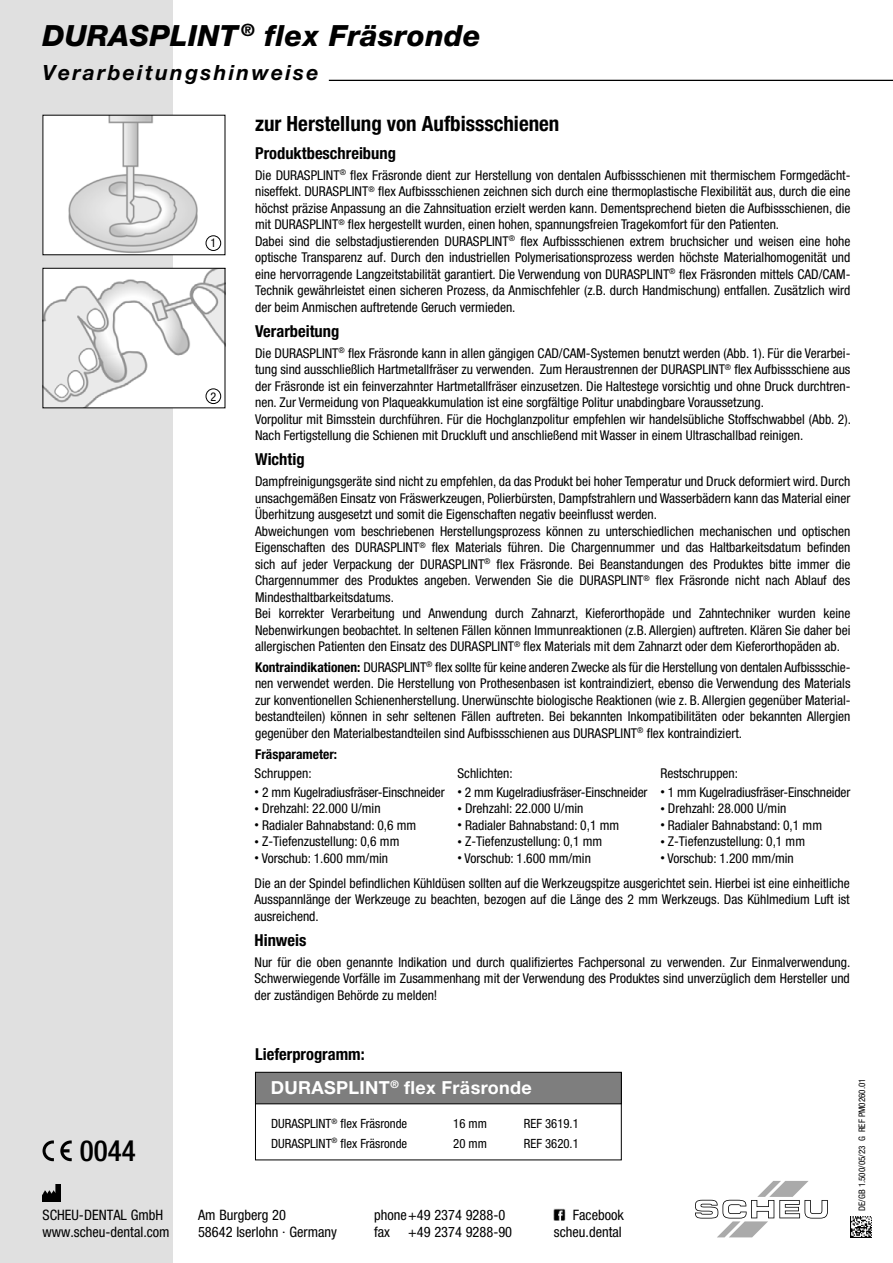
<style>
.page{position:relative;width:893px;height:1263px;background:#fff}
.page>*{position:absolute;margin:0;border:0;box-sizing:border-box;transform-origin:0 0}
.t1{font:italic 800 29.25px "Helvetica Neue LT Pro";letter-spacing:.015em;color:#000}
.t2{font:500 condensed 29.1px "Helvetica Neue LT Pro";color:#000}
.t3{font:700 condensed 21px "Helvetica Neue LT Pro";color:#000}
.t4{font:italic 700 21px "Helvetica Neue LT Pro";letter-spacing:.11em;color:#000}
.t5{font:700 18px "Helvetica Neue LT Pro";letter-spacing:.02em;color:#fff}
.t6{font:700 condensed 16.5px "Helvetica Neue LT Pro";color:#000}
.t7{font:condensed 14.4px/17.2px "Helvetica Neue LT Pro";color:#000}
.t8{font:condensed 13.5px/16.5px "Helvetica Neue LT Pro";color:#000}
.t9{font:700 condensed 13.5px "Helvetica Neue LT Pro";color:#000}
.t10{font:condensed 12.75px/19.5px "Helvetica Neue LT Pro";color:#000}
.t11{font:condensed 12px "Helvetica Neue LT Pro";color:#000}
.t12{font:condensed 9px "Helvetica Neue LT Pro";color:#000}
.s1{font-weight:700}
.s2{font-size:9px}
</style>
<div class="page">
<div style="left:0;top:0;width:173px;height:1263px;background:#e0e0e0"></div>
<div style="left:255px;top:1072px;width:366px;height:32px;background:#7e7e7e"></div>
<div style="left:255px;top:1072px;width:367px;height:32px;border:1px solid #000"></div>
<hr style="left:329px;top:80px;width:564px;height:1px;background:#000">
<div style="left:43px;top:115px;width:182px;height:140px;background:#fff"></div>
<img style="left:68px;top:117px;width:139px;height:136px">
<img style="left:45px;top:270px;width:178px;height:136px">
<div style="left:206px;top:235px;width:15px;height:16px;border:1px solid #000;border-radius:50%"></div>
<div style="left:206px;top:389px;width:15px;height:15px;background:#fff;border-radius:50%"></div>
<div style="left:206px;top:388px;width:15px;height:16px;border:1px solid #000;border-radius:50%"></div>
<img style="left:850px;top:1216px;width:22px;height:21px">
<img style="left:43px;top:1185px;width:18px;height:16px">
<svg style="left:554px;top:1209px;width:11px;height:11px"></svg>
<svg style="left:695px;top:1181px;width:133px;height:56px"></svg>
<svg style="left:43px;top:1140px;width:11px;height:21px"></svg>
<svg style="left:60px;top:1140px;width:12px;height:21px"></svg>
<h1 class="t1" style="left:43px;top:18px;width:440px">DURASPLINT <sup>®</sup> flex Fräsronde</h1>
<h3 class="t4" style="left:43px;top:60px;width:278px">Verarbeitungshinweise</h3>
<p class="t11" style="left:210px;top:236px;width:7px">1</p>
<p class="t11" style="left:210px;top:389px;width:7px">2</p>
<h3 class="t3" style="left:255px;top:110px;width:306px">zur Herstellung von Aufbissschienen</h3>
<p class="t6" style="left:255px;top:143px;width:142px">Produktbeschreibung</p>
<p class="t8" style="left:255px;top:167px;width:597px">Die DURASPLINT<sup>®</sup> flex Fräsronde dient zur Herstellung von dentalen Aufbissschienen mit thermischem Formgedächt&shy;niseffekt. DURASPLINT<sup>®</sup> flex Aufbissschienen zeichnen sich durch eine thermoplastische Flexibilität aus, durch die eine höchst präzise Anpassung an die Zahnsituation erzielt werden kann. Dementsprechend bieten die Aufbissschienen, die mit DURASPLINT<sup>®</sup> flex hergestellt wurden, einen hohen, spannungsfreien Tragekomfort für den Patienten.<br>Dabei sind die selbstadjustierenden DURASPLINT<sup>®</sup> flex Aufbissschienen extrem bruchsicher und weisen eine hohe optische Transparenz auf. Durch den industriellen Polymerisationsprozess werden höchste Materialhomogenität und eine hervorragende Langzeitstabilität garantiert. Die Verwendung von DURASPLINT<sup>®</sup> flex Fräsronden mittels CAD/CAM-Technik gewährleistet einen sicheren Prozess, da Anmischfehler (z.B. durch Handmischung) entfallen. Zusätzlich wird der beim Anmischen auftretende Geruch vermieden.</p>
<p class="t6" style="left:255px;top:321px;width:86px">Verarbeitung</p>
<p class="t8" style="left:255px;top:345px;width:597px">Die DURASPLINT<sup>®</sup> flex Fräsronde kann in allen gängigen CAD/CAM-Systemen benutzt werden (Abb. 1). Für die Verarbei&shy;tung sind ausschließlich Hartmetallfräser zu verwenden. Zum Heraustrennen der DURASPLINT<sup>®</sup> flex Aufbissschiene aus der Fräsronde ist ein feinverzahnter Hartmetallfräser einzusetzen. Die Haltestege vorsichtig und ohne Druck durchtren&shy;nen. Zur Vermeidung von Plaqueakkumulation ist eine sorgfältige Politur unabdingbare Voraussetzung.<br>Vorpolitur mit Bimsstein durchführen. Für die Hochglanzpolitur empfehlen wir handelsübliche Stoffschwabbel (Abb. 2).<br>Nach Fertigstellung die Schienen mit Druckluft und anschließend mit Wasser in einem Ultraschallbad reinigen.</p>
<p class="t6" style="left:255px;top:449px;width:51px">Wichtig</p>
<p class="t8" style="left:255px;top:473px;width:597px">Dampfreinigungsgeräte sind nicht zu empfehlen, da das Produkt bei hoher Temperatur und Druck deformiert wird. Durch unsachgemäßen Einsatz von Fräswerkzeugen, Polierbürsten, Dampfstrahlern und Wasserbädern kann das Material einer Überhitzung ausgesetzt und somit die Eigenschaften negativ beeinflusst werden.<br>Abweichungen vom beschriebenen Herstellungsprozess können zu unterschiedlichen mechanischen und optischen Eigenschaften des DURASPLINT<sup>®</sup> flex Materials führen. Die Chargennummer und das Haltbarkeitsdatum befinden sich auf jeder Verpackung der DURASPLINT<sup>®</sup> flex Fräsronde. Bei Beanstandungen des Produktes bitte immer die Chargennummer des Produktes angeben. Verwenden Sie die DURASPLINT<sup>®</sup> flex Fräsronde nicht nach Ablauf des Mindesthaltbarkeitsdatums.<br>Bei korrekter Verarbeitung und Anwendung durch Zahnarzt, Kieferorthopäde und Zahntechniker wurden keine Nebenwirkungen beobachtet. In seltenen Fällen können Immunreaktionen (z.B. Allergien) auftreten. Klären Sie daher bei allergischen Patienten den Einsatz des DURASPLINT<sup>®</sup> flex Materials mit dem Zahnarzt oder dem Kieferorthopäden ab.</p>
<p class="t8" style="left:255px;top:659px;width:597px;text-align:justify"><span class="s1">Kontraindikationen:</span> DURASPLINT<sup>®</sup> flex sollte für keine anderen Zwecke als für die Herstellung von dentalen Aufbissschie&shy;nen verwendet werden. Die Herstellung von Prothesenbasen ist kontraindiziert, ebenso die Verwendung des Materials zur konventionellen Schienenherstellung. Unerwünschte biologische Reaktionen (wie z. B. Allergien gegenüber Material&shy;bestandteilen) können in sehr seltenen Fällen auftreten. Bei bekannten Inkompatibilitäten oder bekannten Allergien gegenüber den Materialbestandteilen sind Aufbissschienen aus DURASPLINT<sup>®</sup> flex kontraindiziert.</p>
<p class="t9" style="left:255px;top:745px;width:83px">Fräsparameter:</p>
<p class="t8" style="left:457px;top:765px;width:57px">Schlichten:</p>
<p class="t8" style="left:457px;top:784px;width:192px"><span class="s2">•</span> 2 mm Kugelradiusfräser-Einschneider</p>
<p class="t8" style="left:457px;top:800px;width:127px"><span class="s2">•</span> Drehzahl: 22.000 U/min</p>
<p class="t8" style="left:457px;top:817px;width:163px"><span class="s2">•</span> Radialer Bahnabstand: 0,1 mm</p>
<p class="t8" style="left:457px;top:833px;width:146px"><span class="s2">•</span> Z-Tiefenzustellung: 0,1 mm</p>
<p class="t8" style="left:457px;top:850px;width:135px"><span class="s2">•</span> Vorschub: 1.600 mm/min</p>
<p class="t8" style="left:255px;top:765px;width:58px">Schruppen:</p>
<p class="t8" style="left:255px;top:784px;width:192px"><span class="s2">•</span> 2 mm Kugelradiusfräser-Einschneider</p>
<p class="t8" style="left:255px;top:800px;width:127px"><span class="s2">•</span> Drehzahl: 22.000 U/min</p>
<p class="t8" style="left:255px;top:817px;width:163px"><span class="s2">•</span> Radialer Bahnabstand: 0,6 mm</p>
<p class="t8" style="left:255px;top:833px;width:146px"><span class="s2">•</span> Z-Tiefenzustellung: 0,6 mm</p>
<p class="t8" style="left:255px;top:850px;width:135px"><span class="s2">•</span> Vorschub: 1.600 mm/min</p>
<p class="t8" style="left:660px;top:765px;width:79px">Restschruppen:</p>
<p class="t8" style="left:660px;top:784px;width:192px"><span class="s2">•</span> 1 mm Kugelradiusfräser-Einschneider</p>
<p class="t8" style="left:660px;top:800px;width:127px"><span class="s2">•</span> Drehzahl: 28.000 U/min</p>
<p class="t8" style="left:660px;top:817px;width:163px"><span class="s2">•</span> Radialer Bahnabstand: 0,1 mm</p>
<p class="t8" style="left:660px;top:833px;width:146px"><span class="s2">•</span> Z-Tiefenzustellung: 0,1 mm</p>
<p class="t8" style="left:255px;top:845px;width:597px;line-height:24.9px;text-indent:406px"><span class="s2">•</span> Vorschub: 1.200 mm/min<br>Die an der Spindel befindlichen Kühldüsen sollten auf die Werkzeugspitze ausgerichtet sein. Hierbei ist eine einheitliche</p>
<p class="t8" style="left:255px;top:891px;width:597px">Ausspannlänge der Werkzeuge zu beachten, bezogen auf die Länge des 2 mm Werkzeugs. Das Kühlmedium Luft ist ausreichend.</p>
<p class="t6" style="left:255px;top:930px;width:53px">Hinweis</p>
<p class="t8" style="left:255px;top:953px;width:597px;text-align:justify">Nur für die oben genannte Indikation und durch qualifiziertes Fachpersonal zu verwenden. Zur Einmalverwendung.<br>Schwerwiegende Vorfälle im Zusammenhang mit der Verwendung des Produktes sind unverzüglich dem Hersteller und der zuständigen Behörde zu melden!</p>
<p class="t6" style="left:255px;top:1044px;width:111px">Lieferprogramm:</p>
<h2 class="t2" style="left:80px;top:1133px;width:57px">0044</h2>
<h3 class="t5" style="left:271px;top:1077px;width:263px">DURASPLINT<sup>®</sup> flex Fräsronde</h3>
<p class="t10" style="left:271px;top:1114px;width:138px">DURASPLINT<sup>®</sup> flex Fräsronde<br>DURASPLINT<sup>®</sup> flex Fräsronde</p>
<p class="t10" style="left:453px;top:1114px;width:35px">16 mm<br>20 mm</p>
<p class="t10" style="left:524px;top:1114px;width:56px">REF 3619.1<br>REF 3620.1</p>
<p class="t7" style="left:43px;top:1206px;width:129px">SCHEU-DENTAL GmbH www.scheu-dental.com</p>
<p class="t7" style="left:374px;top:1206px;width:133px">phone+49 2374 9288-0 fax</p>
<p class="t7" style="left:198px;top:1206px;width:140px">Am Burgberg 20<br>58642 Iserlohn · Germany</p>
<p class="t7" style="left:408px;top:1223px;width:106px">+49 2374 9288-90</p>
<p class="t7" style="left:554px;top:1206px;width:71px;text-align:right">Facebook scheu.dental</p>
<p class="t12" style="left:857px;top:1211px;width:134px;rotate:-90deg">DE/GB 1.500/05/23 G REF PM0260.01</p>
</div>
